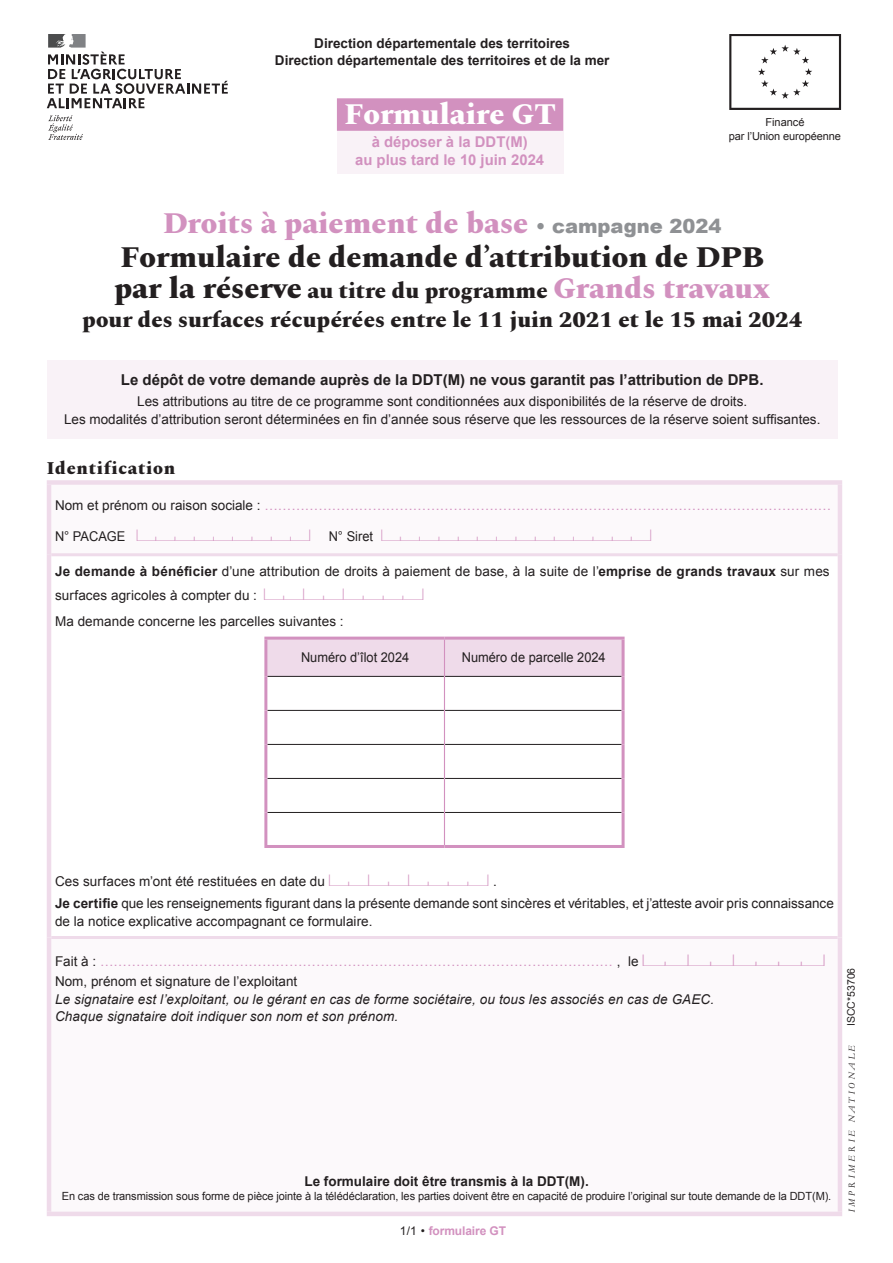
<style>
.page{position:relative;width:893px;height:1263px;background:#fff}
.page>*{position:absolute;margin:0;border:0;box-sizing:border-box;transform-origin:0 0}
.t1{font:800 30px/33.6px "Spectral";color:#231f20;text-align:center}
.t2{font:800 30px "Spectral";color:#fff}
.t3{font:800 22.5px/29.1px "Spectral";color:#231f20;text-align:center}
.t4{font:800 18px "Spectral";letter-spacing:.04em;color:#231f20}
.t5{font:700 15px "Arial";color:#231f20}
.t6{font:15px "Casesaremplir";color:#d291bf;scale:1.7 1}
.t7{font:700 14.85px/17.5px "Arial";color:#d291bf;text-align:center}
.t8{font:13.5px/18px "Arial";color:#231f20}
.t9{font:italic 13.5px/16.5px "Arial";letter-spacing:.01em;color:#231f20}
.t10{font:700 13.5px/16.5px "Arial";color:#231f20;text-align:center}
.t11{font:13.5px "Arial";color:#d291bf}
.t12{font:13.5px "Arial";color:#231f20;scale:.95 1}
.t13{font:700 12px "Arial";letter-spacing:-.01em;color:#d291bf}
.t14{font:11.25px "Arial";letter-spacing:-.01em;color:#231f20}
.t15{font:11.1px/13.5px "Arial";letter-spacing:-.01em;color:#231f20;text-align:center}
.t16{font:10.5px "Arial";color:#231f20}
.t17{font:9px "Ligne Graphique";color:#231f20}
.s1{color:#d291bf}
.s2{font-family:"Arial";font-weight:900;font-size:19.5px;color:#8f9194}
.s3{font-size:30px}
.s4{font-size:30px;color:#d291bf}
.s5{color:#231f20}
.s6{font-family:"Arial";font-size:13.5px;color:#231f20}
.s7{font-weight:700}
.s8{font-family:"Casesaremplir";font-size:15px;color:#d291bf}
.s9{font-weight:400;color:#231f20}
</style>
<div class="page">
<div style="left:47px;top:360px;width:791px;height:79px;background:#f9f2f7"></div>
<hr style="left:47px;top:485px;width:4px;height:70px;background:#efdbea">
<div style="left:47px;top:480px;width:795px;height:5px;background:#efdbea"></div>
<hr style="left:838px;top:485px;width:4px;height:70px;background:#efdbea">
<hr style="left:47px;top:555px;width:4px;height:382px;background:#efdbea">
<hr style="left:51px;top:553px;width:787px;height:3px;background:#efdbea">
<hr style="left:838px;top:555px;width:4px;height:382px;background:#efdbea">
<hr style="left:47px;top:937px;width:4px;height:275px;background:#efdbea">
<hr style="left:838px;top:937px;width:4px;height:275px;background:#efdbea">
<hr style="left:47px;top:1212px;width:795px;height:4px;background:#efdbea">
<hr style="left:51px;top:936px;width:787px;height:3px;background:#efdbea">
<div style="left:267px;top:640px;width:355px;height:36px;background:#efdbea"></div>
<svg style="left:267px;top:677px;width:355px;height:168px"></svg>
<hr style="left:264px;top:637px;width:180px;height:3px;background:#d291bf">
<hr style="left:264px;top:845px;width:180px;height:3px;background:#d291bf">
<hr style="left:444px;top:845px;width:181px;height:3px;background:#d291bf">
<hr style="left:267px;top:676px;width:177px;height:1px;background:#231f20">
<hr style="left:445px;top:676px;width:177px;height:1px;background:#231f20">
<hr style="left:267px;top:710px;width:177px;height:1px;background:#231f20">
<hr style="left:445px;top:710px;width:177px;height:1px;background:#231f20">
<hr style="left:267px;top:744px;width:177px;height:1px;background:#231f20">
<hr style="left:445px;top:744px;width:177px;height:1px;background:#231f20">
<hr style="left:267px;top:778px;width:177px;height:1px;background:#231f20">
<hr style="left:445px;top:778px;width:177px;height:1px;background:#231f20">
<hr style="left:267px;top:812px;width:177px;height:1px;background:#231f20">
<hr style="left:445px;top:812px;width:177px;height:1px;background:#231f20">
<hr style="left:444px;top:637px;width:181px;height:3px;background:#d291bf">
<hr style="left:622px;top:640px;width:3px;height:36px;background:#d291bf">
<hr style="left:622px;top:676px;width:3px;height:34px;background:#d291bf">
<hr style="left:444px;top:640px;width:1px;height:36px;background:#d291bf">
<hr style="left:444px;top:676px;width:1px;height:34px;background:#d291bf">
<hr style="left:444px;top:710px;width:1px;height:34px;background:#d291bf">
<hr style="left:444px;top:744px;width:1px;height:34px;background:#d291bf">
<hr style="left:444px;top:778px;width:1px;height:34px;background:#d291bf">
<hr style="left:444px;top:812px;width:1px;height:33px;background:#d291bf">
<hr style="left:622px;top:710px;width:3px;height:34px;background:#d291bf">
<hr style="left:622px;top:744px;width:3px;height:34px;background:#d291bf">
<hr style="left:622px;top:778px;width:3px;height:34px;background:#d291bf">
<hr style="left:622px;top:812px;width:3px;height:33px;background:#d291bf">
<hr style="left:264px;top:640px;width:3px;height:36px;background:#d291bf">
<hr style="left:264px;top:676px;width:3px;height:34px;background:#d291bf">
<hr style="left:264px;top:710px;width:3px;height:34px;background:#d291bf">
<hr style="left:264px;top:744px;width:3px;height:34px;background:#d291bf">
<hr style="left:264px;top:778px;width:3px;height:34px;background:#d291bf">
<hr style="left:264px;top:812px;width:3px;height:33px;background:#d291bf">
<svg style="left:48px;top:115px;width:35px;height:25px"></svg>
<svg style="left:47px;top:34px;width:181px;height:74px"></svg>
<svg style="left:729px;top:34px;width:112px;height:76px"></svg>
<div style="left:337px;top:98px;width:226px;height:33px;background:#d291bf;border:2px solid #d291bf"></div>
<div style="left:337px;top:131px;width:226px;height:42px;background:#f9f2f7"></div>
<p class="t10" style="left:275px;top:36px;width:336px">Direction départementale des territoires<br>Direction départementale des territoires et de la mer</p>
<h1 class="t2" style="left:344px;top:93px;width:213px">Formulaire GT</h1>
<p class="t7" style="left:355px;top:134px;width:191px">à déposer à la DDT(M)<br>au plus tard le 10 juin 2024</p>
<p class="t15" style="left:729px;top:116px;width:114px">Financé<br>par l’Union européenne</p>
<h1 class="t1" style="left:121px;top:204px;width:645px"><span class="s1">Droits à paiement de base</span> <span class="s2">• campagne 2024<br></span>Formulaire de demande d’attribution de DPB</h1>
<h2 class="t3" style="left:82px;top:275px;width:722px"><span class="s3">par la réserve</span> au titre du programme <span class="s4">Grands travaux<br></span>pour des surfaces récupérées entre le 11 juin 2021 et le 15 mai 2024</h2>
<p class="t5" style="left:121px;top:370px;width:644px">Le dépôt de votre demande auprès de la DDT(M) ne vous garantit pas l’attribution de DPB.</p>
<p class="t8" style="left:64px;top:392px;width:758px;text-align:center">Les attributions au titre de ce programme sont conditionnées aux disponibilités de la réserve de droits.<br>Les modalités d’attribution seront déterminées en fin d’année sous réserve que les ressources de la réserve soient suffisantes.</p>
<h3 class="t4" style="left:47px;top:455px;width:130px">Identification</h3>
<p class="t11" style="left:55px;top:497px;width:778px"><span class="s5">Nom et prénom ou raison sociale :</span> ………………………………………………………………………………………………………………</p>
<p class="t6" style="left:55px;top:527px;width:352px"><span class="s6">N° Pacage</span> ABBBBBBBC <span class="s6">N° Siret</span> ABBBBBBBBBBBBC</p>
<p class="t8" style="left:55px;top:559px;width:776px;line-height:24px"><span class="s7">Je demande à bénéficier</span> d’une attribution de droits à paiement de base, à la suite de l’<span class="s7">emprise de grands travaux</span> sur mes surfaces agricoles à compter du : <span class="s8">ACBCBBBC</span></p>
<p class="t8" style="left:55px;top:613px;width:290px">Ma demande concerne les parcelles suivantes :</p>
<p class="t12" style="left:301px;top:648px;width:116px">Numéro d’îlot 2024</p>
<p class="t12" style="left:462px;top:648px;width:153px">Numéro de parcelle 2024</p>
<p class="t8" style="left:55px;top:870px;width:780px;line-height:22.2px">Ces surfaces m’ont été restituées en date du <span class="s8">ACBCBBBC</span> .<br><span class="s7">Je certifie</span> que les renseignements figurant dans la présente demande sont sincères et véritables, et j’atteste avoir pris connaissance</p>
<p class="t8" style="left:55px;top:913px;width:319px">de la notice explicative accompagnant ce formulaire.</p>
<p class="t8" style="left:55px;top:952px;width:771px;line-height:19.5px">Fait à : <span class="s1">……………………………………………………………………………………………………</span> , le <span class="s8">ACBCBBBC<br></span>Nom, prénom et signature de l’exploitant</p>
<p class="t9" style="left:55px;top:991px;width:661px">Le signataire est l’exploitant, ou le gérant en cas de forme sociétaire, ou tous les associés en cas de GAEC.<br>Chaque signataire doit indiquer son nom et son prénom.</p>
<p class="t10" style="left:304px;top:1174px;width:286px">Le formulaire doit être transmis à la DDT(M).</p>
<p class="t14" style="left:62px;top:1188px;width:771px">En cas de transmission sous forme de pièce jointe à la télédéclaration, les parties doivent être en capacité de produire l’original sur toute demande de la DDT(M).</p>
<p class="t13" style="left:400px;top:1222px;width:108px"><span class="s9">1/1 •</span> formulaire GT</p>
<p class="t16" style="left:844px;top:1026px;width:60px;rotate:-90deg">ISCC*53706</p>
<p class="t17" style="left:847px;top:1213px;width:171px;rotate:-90deg">IMPRIMERIE NATIONALE</p>
</div>
